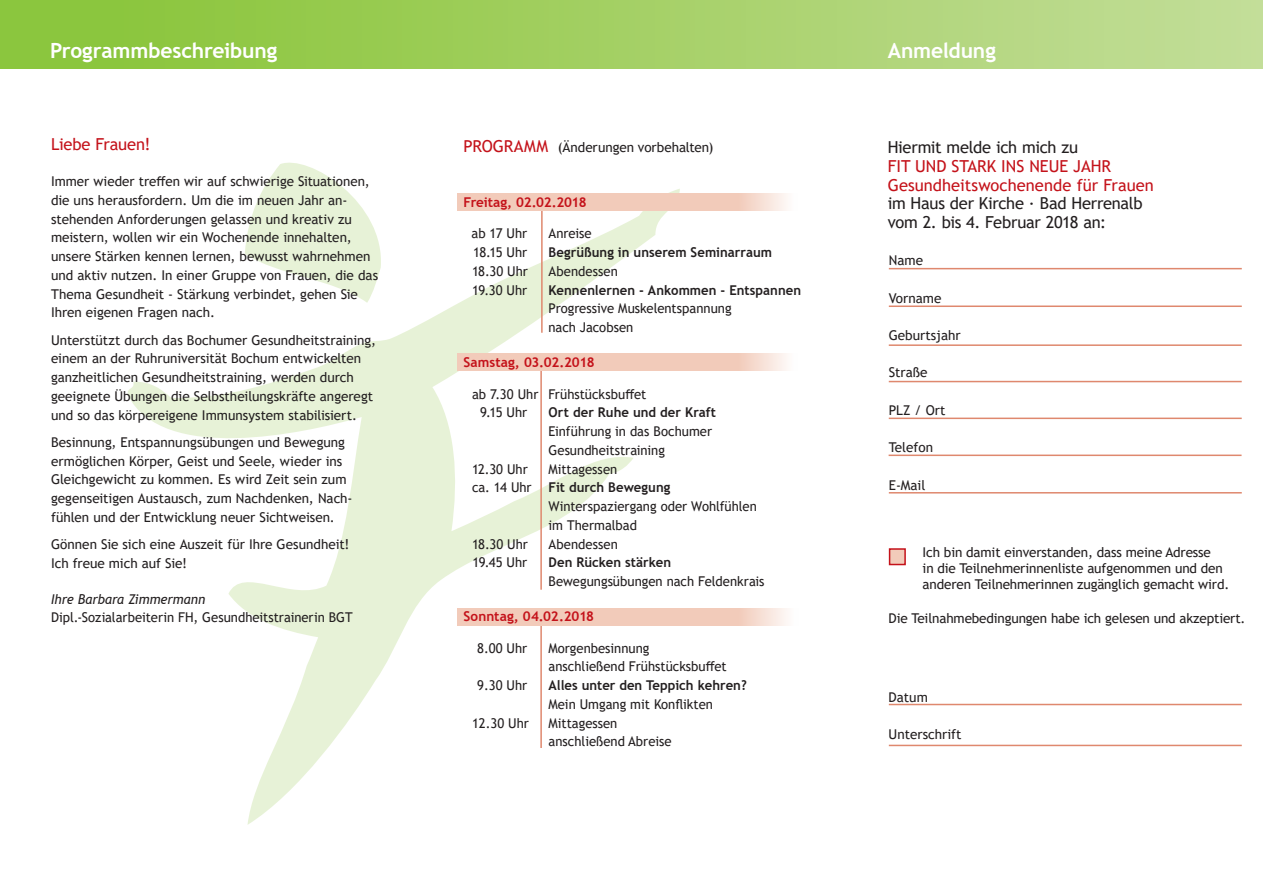
<style>
.page{position:relative;width:1263px;height:893px;background:#fff}
.page>*{position:absolute;margin:0;border:0;box-sizing:border-box;transform-origin:0 0}
.t1{font:700 21px "Trebuchet MS";letter-spacing:-.01em;color:#fff}
.ekiba_LT_normalegroe{font:16.5px/18.6px "Trebuchet MS";letter-spacing:-.01em;color:#231f20}
.Fließtext{font:16.5px "Trebuchet MS";letter-spacing:-.005em;color:#c4121a}
.ekiba_LT_normalegroe-2{font:13.5px/18.8px "Trebuchet MS";color:#231f20}
.ekiba_LT_normalegroe-3{font:700 13.5px/18.8px "Trebuchet MS";color:#231f20}
.Fließtext-2{font:700 13.5px "Trebuchet MS";letter-spacing:-.005em;color:#c4121a}
.Fließtext-3{font:13.5px "Trebuchet MS";letter-spacing:-.005em;color:#231f20}
.s1{font-style:italic}
.s2{font-size:16.5px;color:#c4121a}
.s3{font-weight:700}
.s4{font-weight:400}
.s5{color:#c4121a}
</style>
<div class="page">
<div style="left:0;top:0;width:1263px;height:68px;background:linear-gradient(to right,#86c434,#c3dd98)"></div>
<svg style="left:263px;top:162px;width:81px;height:27px"></svg>
<svg style="left:127px;top:189px;width:553px;height:636px"></svg>
<hr style="left:541px;top:204px;width:2px;height:129px;background:#df886e">
<hr style="left:540px;top:368px;width:2px;height:222px;background:#df886e">
<div style="left:889px;top:548px;width:17px;height:17px;background:#f2cbba;border:2px solid #c4121a"></div>
<hr style="left:889px;top:492px;width:353px;height:1px;background:#df886e">
<hr style="left:889px;top:268px;width:353px;height:1px;background:#df886e">
<hr style="left:889px;top:305px;width:353px;height:2px;background:#df886e">
<hr style="left:889px;top:344px;width:353px;height:2px;background:#df886e">
<hr style="left:889px;top:381px;width:353px;height:1px;background:#df886e">
<hr style="left:889px;top:418px;width:353px;height:1px;background:#df886e">
<hr style="left:889px;top:704px;width:353px;height:1px;background:#df886e">
<hr style="left:889px;top:745px;width:353px;height:1px;background:#df886e">
<hr style="left:889px;top:455px;width:352px;height:1px;background:#df886e">
<div style="left:457px;top:608px;width:341px;height:17px;background:#f2cbba"></div>
<div style="left:457px;top:193px;width:341px;height:17px;background:#f2cbba"></div>
<div style="left:457px;top:354px;width:341px;height:17px;background:#f2cbba"></div>
<p class="t1" style="left:50px;top:37px;width:229px">Programmbeschreibung</p>
<p class="t1" style="left:888px;top:37px;width:110px">Anmeldung</p>
<p class="Fließtext" style="left:51px;top:134px;width:101px">Liebe Frauen!</p>
<p class="ekiba_LT_normalegroe-2" style="left:51px;top:172px;width:329px">Immer wieder treffen wir auf schwierige Situationen, die uns herausfordern. Um die im neuen Jahr an&shy;stehenden Anforderungen gelassen und kreativ zu meistern, wollen wir ein Wochenende innehalten, unsere Stärken kennen lernen, bewusst wahrnehmen und aktiv nutzen. In einer Gruppe von Frauen, die das Thema Gesundheit - Stärkung verbindet, gehen Sie Ihren eigenen Fragen nach.</p>
<p class="ekiba_LT_normalegroe-2" style="left:51px;top:330px;width:327px">Unterstützt durch das Bochumer Gesundheitstraining, einem an der Ruhruniversität Bochum entwickelten ganzheitlichen Gesundheitstraining, werden durch geeignete Übungen die Selbstheilungskräfte angeregt und so das körpereigene Immunsystem stabilisiert.</p>
<p class="ekiba_LT_normalegroe-2" style="left:51px;top:433px;width:301px">Besinnung, Entspannungsübungen und Bewegung ermöglichen Körper, Geist und Seele, wieder ins Gleichgewicht zu kommen. Es wird Zeit sein zum gegenseitigen Austausch, zum Nachdenken, Nach&shy;fühlen und der Entwicklung neuer Sichtweisen.</p>
<p class="ekiba_LT_normalegroe-2" style="left:51px;top:535px;width:300px">Gönnen Sie sich eine Auszeit für Ihre Gesundheit!<br>Ich freue mich auf Sie!</p>
<p class="ekiba_LT_normalegroe-2" style="left:51px;top:589px;width:303px"><span class="s1">Ihre Barbara Zimmermann<br></span>Dipl.-Sozialarbeiterin FH, Gesundheitstrainerin BGT</p>
<p class="Fließtext-3" style="left:463px;top:139px;width:251px"><span class="s2">PROGRAMM</span> (Änderungen vorbehalten)</p>
<p class="Fließtext-2" style="left:463px;top:194px;width:125px">Freitag, 02.02.2018</p>
<p class="ekiba_LT_normalegroe-2" style="left:472px;top:224px;width:57px">ab 17 Uhr</p>
<p class="ekiba_LT_normalegroe-2" style="left:549px;top:224px;width:45px">Anreise</p>
<p class="ekiba_LT_normalegroe-2" style="left:473px;top:243px;width:56px">18.15 Uhr</p>
<p class="ekiba_LT_normalegroe-3" style="left:549px;top:243px;width:225px">Begrüßung in unserem Seminarraum</p>
<p class="ekiba_LT_normalegroe-2" style="left:472px;top:262px;width:57px">18.30 Uhr</p>
<p class="ekiba_LT_normalegroe-2" style="left:549px;top:262px;width:71px">Abendessen</p>
<p class="ekiba_LT_normalegroe-2" style="left:472px;top:280px;width:57px">19.30 Uhr</p>
<p class="ekiba_LT_normalegroe-2" style="left:549px;top:280px;width:254px"><span class="s3">Kennenlernen - Ankommen - Entspannen<br></span>Progressive Muskelentspannung<br>nach Jacobsen</p>
<p class="Fließtext-2" style="left:463px;top:354px;width:133px">Samstag, 03.02.2018</p>
<p class="ekiba_LT_normalegroe-2" style="left:472px;top:384px;width:176px">ab 7.30 Uhr Frühstücksbuffet</p>
<p class="ekiba_LT_normalegroe-2" style="left:480px;top:403px;width:49px">9.15 Uhr</p>
<p class="ekiba_LT_normalegroe-3" style="left:549px;top:403px;width:169px">Ort der Ruhe und der Kraft</p>
<p class="ekiba_LT_normalegroe-2" style="left:548px;top:422px;width:165px">Einführung in das Bochumer<br>Gesundheitstraining</p>
<p class="ekiba_LT_normalegroe-2" style="left:472px;top:459px;width:57px">12.30 Uhr</p>
<p class="ekiba_LT_normalegroe-2" style="left:472px;top:459px;width:200px;text-indent:77px">Mittagessen<br>ca. 14 Uhr <span class="s3">Fit durch Bewegung</span></p>
<p class="ekiba_LT_normalegroe-2" style="left:549px;top:497px;width:210px">Winterspaziergang oder Wohlfühlen im Thermalbad</p>
<p class="ekiba_LT_normalegroe-2" style="left:472px;top:534px;width:57px">18.30 Uhr</p>
<p class="ekiba_LT_normalegroe-2" style="left:549px;top:534px;width:71px">Abendessen</p>
<p class="ekiba_LT_normalegroe-2" style="left:472px;top:553px;width:56px">19.45 Uhr</p>
<p class="ekiba_LT_normalegroe-2" style="left:549px;top:553px;width:217px"><span class="s3">Den Rücken stärken<br></span>Bewegungsübungen nach Feldenkrais</p>
<p class="Fließtext-2" style="left:463px;top:608px;width:132px">Sonntag, 04.02.2018</p>
<p class="ekiba_LT_normalegroe-2" style="left:477px;top:638px;width:52px">8.00 Uhr</p>
<p class="ekiba_LT_normalegroe-2" style="left:549px;top:638px;width:102px">Morgenbesinnung</p>
<p class="ekiba_LT_normalegroe-2" style="left:549px;top:657px;width:180px">anschließend Frühstücksbuffet</p>
<p class="ekiba_LT_normalegroe-2" style="left:477px;top:676px;width:52px">9.30 Uhr</p>
<p class="ekiba_LT_normalegroe-3" style="left:549px;top:676px;width:200px">Alles unter den Teppich kehren?<br><span class="s4">Mein Umgang mit Konflikten</span></p>
<p class="ekiba_LT_normalegroe-2" style="left:472px;top:713px;width:58px">12.30 Uhr</p>
<p class="ekiba_LT_normalegroe-2" style="left:549px;top:713px;width:70px">Mittagessen</p>
<p class="ekiba_LT_normalegroe-2" style="left:549px;top:732px;width:125px">anschließend Abreise</p>
<p class="ekiba_LT_normalegroe" style="left:888px;top:138px;width:268px">Hiermit melde ich mich zu<br><span class="s5">FIT UND STARK INS NEUE JAHR<br>Gesundheitswochenende für Frauen </span>im Haus der Kirche ∙ Bad Herrenalb vom 2. bis 4. Februar 2018 an:</p>
<p class="ekiba_LT_normalegroe-2" style="left:889px;top:251px;width:36px">Name</p>
<p class="ekiba_LT_normalegroe-2" style="left:889px;top:288px;width:54px">Vorname</p>
<p class="ekiba_LT_normalegroe-2" style="left:889px;top:326px;width:74px">Geburtsjahr</p>
<p class="ekiba_LT_normalegroe-2" style="left:889px;top:363px;width:40px">Straße</p>
<p class="ekiba_LT_normalegroe-2" style="left:889px;top:401px;width:58px">PLZ / Ort</p>
<p class="ekiba_LT_normalegroe-2" style="left:889px;top:438px;width:46px">Telefon</p>
<p class="ekiba_LT_normalegroe-2" style="left:889px;top:476px;width:38px">E-Mail</p>
<p class="ekiba_LT_normalegroe-2" style="left:923px;top:544px;width:308px;line-height:16.2px">Ich bin damit einverstanden, dass meine Adresse<br>in die Teilnehmerinnenliste aufgenommen und den anderen Teilnehmerinnen zugänglich gemacht wird.</p>
<p class="ekiba_LT_normalegroe-2" style="left:889px;top:608px;width:358px">Die Teilnahmebedingungen habe ich gelesen und akzeptiert.</p>
<p class="ekiba_LT_normalegroe-2" style="left:889px;top:687px;width:41px">Datum</p>
<p class="ekiba_LT_normalegroe-2" style="left:889px;top:725px;width:75px">Unterschrift</p>
</div>
